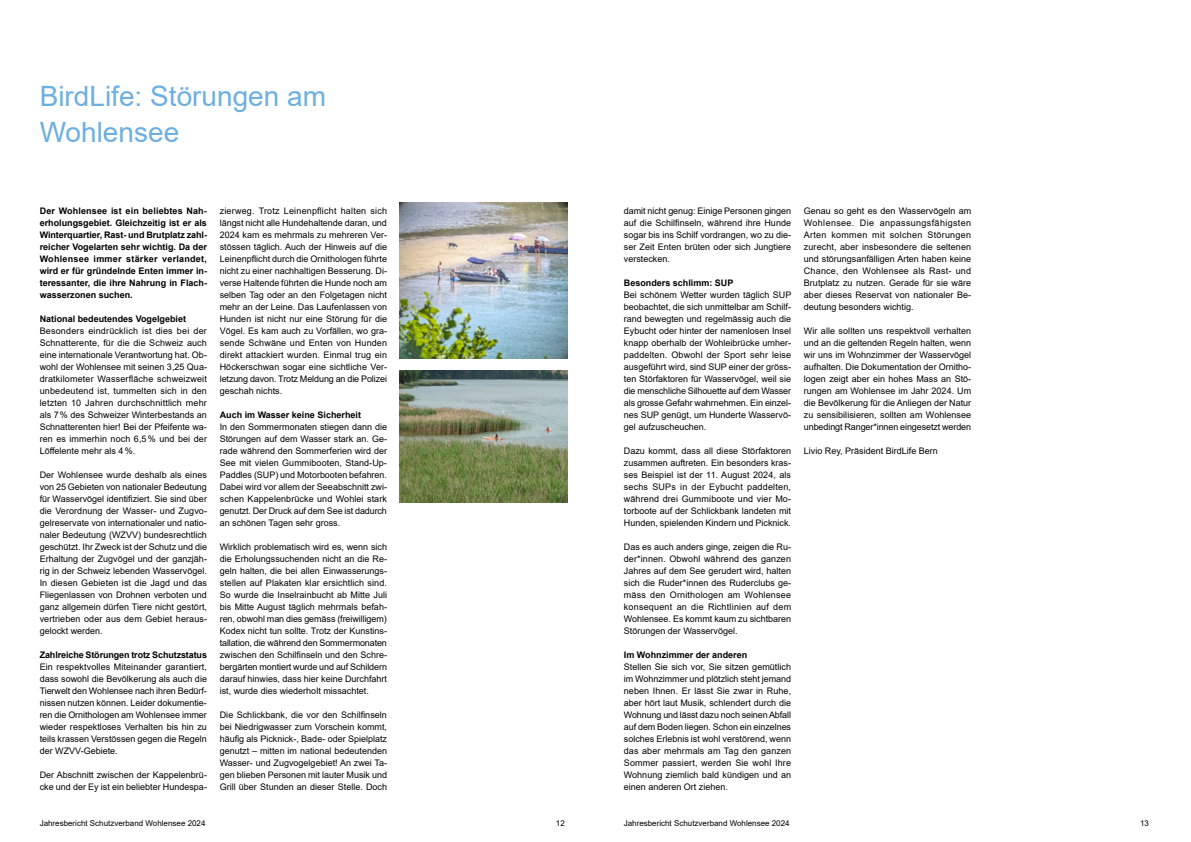
<style>
.page{position:relative;width:1191px;height:842px;background:#fff}
.page>*{position:absolute;margin:0;border:0;box-sizing:border-box;transform-origin:0 0}
.t1{font:28px/36px "Arial";color:#6cafe0}
.t2{font:9px/12px "Arial";color:#000;text-align:justify}
.t3{font:700 9px/12px "Arial";color:#000;text-align:justify}
.t4{font:8px "Arial";color:#000}
</style>
<div class="page">
<img style="left:400px;top:202px;width:167px;height:156px">
<img style="left:400px;top:370px;width:167px;height:132px">
<h1 class="t1" style="left:40px;top:78px;width:288px">BirdLife: Störungen am<br>Wohlensee</h1>
<p class="t3" style="left:40px;top:205px;width:169px">Der Wohlensee ist ein beliebtes Nah&shy;erholungsgebiet. Gleichzeitig ist er als Winterquartier, Rast- und Brutplatz zahl&shy;reicher Vogelarten sehr wichtig. Da der Wohlensee immer stärker verlandet, wird er für gründelnde Enten immer in&shy;teressanter, die ihre Nahrung in Flach&shy;wasserzonen suchen.</p>
<p class="t3" style="left:40px;top:313px;width:148px">National bedeutendes Vogelgebiet</p>
<p class="t2" style="left:40px;top:325px;width:169px">Besonders eindrücklich ist dies bei der Schnatterente, für die die Schweiz auch eine internationale Verantwortung hat. Ob&shy;wohl der Wohlensee mit seinen 3,25 Qua&shy;dratkilometer Wasserfläche schweizweit unbedeutend ist, tummelten sich in den letzten 10 Jahren durchschnittlich mehr als 7% des Schweizer Winterbestands an Schnatterenten hier! Bei der Pfeifente wa&shy;ren es immerhin noch 6,5% und bei der Löffelente mehr als 4%.</p>
<p class="t2" style="left:40px;top:469px;width:169px">Der Wohlensee wurde deshalb als eines von 25 Gebieten von nationaler Bedeutung für Wasservögel identifiziert. Sie sind über die Verordnung der Wasser- und Zugvo&shy;gelreservate von internationaler und natio&shy;naler Bedeutung (WZVV) bundesrechtlich geschützt. Ihr Zweck ist der Schutz und die Erhaltung der Zugvögel und der ganzjäh&shy;rig in der Schweiz lebenden Wasservögel.<br>In diesen Gebieten ist die Jagd und das Fliegenlassen von Drohnen verboten und ganz allgemein dürfen Tiere nicht gestört, vertrieben oder aus dem Gebiet heraus&shy;gelockt werden.</p>
<p class="t3" style="left:40px;top:649px;width:169px">Zahlreiche Störungen trotz Schutzstatus</p>
<p class="t2" style="left:40px;top:661px;width:169px">Ein respektvolles Miteinander garantiert, dass sowohl die Bevölkerung als auch die Tierwelt den Wohlensee nach ihren Bedürf&shy;nissen nutzen können. Leider dokumentie&shy;ren die Ornithologen am Wohlensee immer wieder respektloses Verhalten bis hin zu teils krassen Verstössen gegen die Regeln der WZVV-Gebiete.</p>
<p class="t2" style="left:40px;top:769px;width:169px">Der Abschnitt zwischen der Kappelenbrü&shy;cke und der Ey ist ein beliebter Hundespa-</p>
<p class="t2" style="left:220px;top:205px;width:169px">zierweg. Trotz Leinenpflicht halten sich längst nicht alle Hundehaltende daran, und 2024 kam es mehrmals zu mehreren Ver&shy;stössen täglich. Auch der Hinweis auf die Leinenpflicht durch die Ornithologen führte nicht zu einer nachhaltigen Besserung. Di&shy;verse Haltende führten die Hunde noch am selben Tag oder an den Folgetagen nicht mehr an der Leine. Das Laufenlassen von Hunden ist nicht nur eine Störung für die Vögel. Es kam auch zu Vorfällen, wo gra&shy;sende Schwäne und Enten von Hunden direkt attackiert wurden. Einmal trug ein Höckerschwan sogar eine sichtliche Ver&shy;letzung davon. Trotz Meldung an die Polizei geschah nichts.</p>
<p class="t3" style="left:220px;top:409px;width:143px">Auch im Wasser keine Sicherheit</p>
<p class="t2" style="left:220px;top:421px;width:169px">In den Sommermonaten stiegen dann die Störungen auf dem Wasser stark an. Ge&shy;rade während den Sommerferien wird der See mit vielen Gummibooten, Stand-Up-Paddles (SUP) und Motorbooten befahren.<br>Dabei wird vor allem der Seeabschnitt zwi&shy;schen Kappelenbrücke und Wohlei stark genutzt. Der Druck auf dem See ist dadurch an schönen Tagen sehr gross.</p>
<p class="t2" style="left:220px;top:541px;width:169px">Wirklich problematisch wird es, wenn sich die Erholungssuchenden nicht an die Re&shy;geln halten, die bei allen Einwasserungs&shy;stellen auf Plakaten klar ersichtlich sind.<br>So wurde die Inselrainbucht ab Mitte Juli bis Mitte August täglich mehrmals befah&shy;ren, obwohl man dies gemäss (freiwilligem)<br>Kodex nicht tun sollte. Trotz der Kunstins&shy;tallation, die während den Sommermonaten zwischen den Schilfinseln und den Schre&shy;bergärten montiert wurde und auf Schildern darauf hinwies, dass hier keine Durchfahrt ist, wurde dies wiederholt missachtet.</p>
<p class="t2" style="left:220px;top:709px;width:169px">Die Schlickbank, die vor den Schilfinseln bei Niedrigwasser zum Vorschein kommt, häufig als Picknick-, Bade- oder Spielplatz genutzt – mitten im national bedeutenden Wasser- und Zugvogelgebiet! An zwei Ta&shy;gen blieben Personen mit lauter Musik und Grill über Stunden an dieser Stelle. Doch</p>
<p class="t2" style="left:624px;top:205px;width:169px">damit nicht genug: Einige Personen gingen auf die Schilfinseln, während ihre Hunde sogar bis ins Schilf vordrangen, wo zu die&shy;ser Zeit Enten brüten oder sich Jungtiere verstecken.</p>
<p class="t3" style="left:624px;top:277px;width:111px">Besonders schlimm: SUP</p>
<p class="t2" style="left:624px;top:289px;width:169px">Bei schönem Wetter wurden täglich SUP beobachtet, die sich unmittelbar am Schilf&shy;rand bewegten und regelmässig auch die Eybucht oder hinter der namenlosen Insel knapp oberhalb der Wohleibrücke umher&shy;paddelten. Obwohl der Sport sehr leise ausgeführt wird, sind SUP einer der gröss&shy;ten Störfaktoren für Wasservögel, weil sie die menschliche Silhouette auf dem Wasser als grosse Gefahr wahrnehmen. Ein einzel&shy;nes SUP genügt, um Hunderte Wasservö&shy;gel aufzuscheuchen.</p>
<p class="t2" style="left:624px;top:445px;width:169px">Dazu kommt, dass all diese Störfaktoren zusammen auftreten. Ein besonders kras&shy;ses Beispiel ist der 11. August 2024, als sechs SUPs in der Eybucht paddelten, während drei Gummiboote und vier Mo&shy;torboote auf der Schlickbank landeten mit Hunden, spielenden Kindern und Picknick.</p>
<p class="t2" style="left:624px;top:541px;width:169px">Das es auch anders ginge, zeigen die Ru&shy;der*innen. Obwohl während des ganzen Jahres auf dem See gerudert wird, halten sich die Ruder*innen des Ruderclubs ge&shy;mäss den Ornithologen am Wohlensee konsequent an die Richtlinien auf dem Wohlensee. Es kommt kaum zu sichtbaren Störungen der Wasservögel.</p>
<p class="t3" style="left:624px;top:649px;width:125px">Im Wohnzimmer der anderen</p>
<p class="t2" style="left:624px;top:661px;width:169px">Stellen Sie sich vor, Sie sitzen gemütlich im Wohnzimmer und plötzlich steht jemand neben Ihnen. Er lässt Sie zwar in Ruhe, aber hört laut Musik, schlendert durch die Wohnung und lässt dazu noch seinen Abfall auf dem Boden liegen. Schon ein einzelnes solches Erlebnis ist wohl verstörend, wenn das aber mehrmals am Tag den ganzen Sommer passiert, werden Sie wohl Ihre Wohnung ziemlich bald kündigen und an einen anderen Ort ziehen.</p>
<p class="t2" style="left:804px;top:205px;width:169px">Genau so geht es den Wasservögeln am Wohlensee. Die anpassungsfähigsten Arten kommen mit solchen Störungen zurecht, aber insbesondere die seltenen und störungsanfälligen Arten haben keine Chance, den Wohlensee als Rast- und Brutplatz zu nutzen. Gerade für sie wäre aber dieses Reservat von nationaler Be&shy;deutung besonders wichtig.</p>
<p class="t2" style="left:804px;top:325px;width:169px">Wir alle sollten uns respektvoll verhalten und an die geltenden Regeln halten, wenn wir uns im Wohnzimmer der Wasservögel aufhalten. Die Dokumentation der Ornitho&shy;logen zeigt aber ein hohes Mass an Stö&shy;rungen am Wohlensee im Jahr 2024. Um die Bevölkerung für die Anliegen der Natur zu sensibilisieren, sollten am Wohlensee unbedingt Ranger*innen eingesetzt werden</p>
<p class="t2" style="left:804px;top:445px;width:135px">Livio Rey, Präsident BirdLife Bern</p>
<p class="t4" style="left:40px;top:818px;width:167px">Jahresbericht Schutzverband Wohlensee 2024</p>
<p class="t4" style="left:556px;top:818px;width:10px">12</p>
<p class="t4" style="left:624px;top:818px;width:167px">Jahresbericht Schutzverband Wohlensee 2024</p>
<p class="t4" style="left:1140px;top:818px;width:10px">13</p>
</div>
